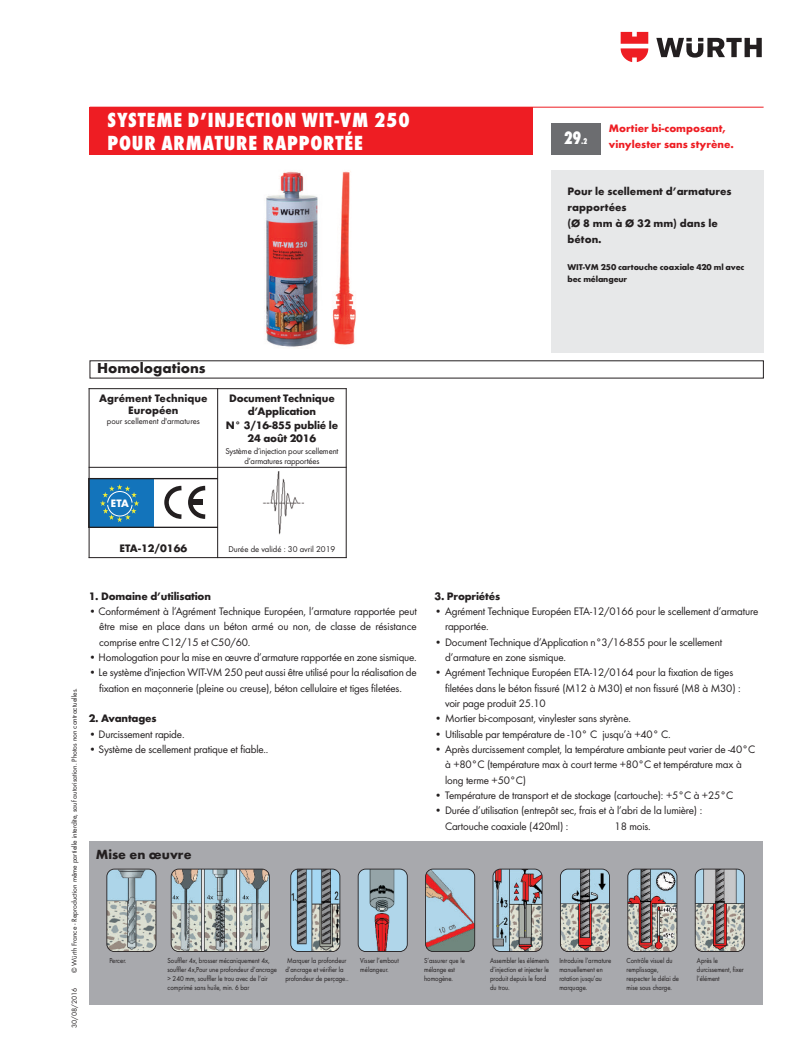
<style>
.page{position:relative;width:798px;height:1053px;background:#fff}
.page>*{position:absolute;margin:0;border:0;box-sizing:border-box;transform-origin:0 0}
.t1{font:800 condensed 21.25px/22.5px "Wuerth";letter-spacing:.04em;color:#fff}
.t2{font:800 condensed 18.75px "Wuerth";color:#fff;scale:.9 1}
.t3{font:700 15px "Wuerth";color:#231f20}
.t4{font:700 13.75px "Wuerth";color:#231f20}
.t5{font:11.25px/15.2px "Wuerth";letter-spacing:-.015em;color:#231f20}
.t6{font:700 11.25px/16px "Wuerth";letter-spacing:-.01em;color:#231f20;text-align:center}
.t7{font:700 11.25px/16px "Wuerth";color:#ee1d23}
.t8{font:700 9.88px "Futura Std";color:#fff}
.t9{font:8.75px/10.5px "Wuerth";letter-spacing:-.015em;color:#231f20;text-align:center}
.t10{font:700 8.75px/11.2px "Wuerth";letter-spacing:-.015em;color:#231f20}
.t11{font:7.5px/8.8px "Wuerth";color:#231f20;scale:.9 1}
.t12{font:7.5px "Wuerth";color:#231f20}
.s1{font-size:8.75px}
</style>
<div class="page">
<svg style="left:656px;top:38px;width:105px;height:20px"></svg>
<svg style="left:620px;top:32px;width:28px;height:30px"></svg>
<hr style="left:90px;top:107px;width:673px;height:1px;background:#ee1d23">
<div style="left:90px;top:107px;width:443px;height:48px;background:#ee1d23"></div>
<div style="left:550px;top:123px;width:50px;height:32px;background:#6c6d70"></div>
<div style="left:550px;top:170px;width:213px;height:183px;background:#e7e8e9"></div>
<img style="left:265px;top:171px;width:91px;height:176px">
<div style="left:89px;top:841px;width:673px;height:164px;background:#a8a9ad"></div>
<svg style="left:106px;top:868px;width:50px;height:83px"></svg>
<svg style="left:171px;top:868px;width:99px;height:83px"></svg>
<svg style="left:290px;top:868px;width:50px;height:83px"></svg>
<svg style="left:357px;top:868px;width:50px;height:83px"></svg>
<svg style="left:425px;top:868px;width:50px;height:83px"></svg>
<svg style="left:492px;top:868px;width:50px;height:83px"></svg>
<svg style="left:560px;top:868px;width:49px;height:83px"></svg>
<svg style="left:627px;top:868px;width:50px;height:83px"></svg>
<svg style="left:694px;top:868px;width:50px;height:83px"></svg>
<svg style="left:90px;top:478px;width:127px;height:50px"></svg>
<div style="left:189px;top:499px;width:14px;height:6px;background:#231f20"></div>
<img style="left:263px;top:471px;width:41px;height:64px">
<hr style="left:89px;top:388px;width:1px;height:170px;background:#231f20">
<hr style="left:217px;top:388px;width:1px;height:170px;background:#231f20">
<hr style="left:345px;top:388px;width:1px;height:170px;background:#231f20">
<hr style="left:89px;top:388px;width:257px;height:1px;background:#231f20">
<hr style="left:89px;top:467px;width:257px;height:1px;background:#231f20">
<hr style="left:89px;top:557px;width:257px;height:1px;background:#231f20">
<h1 class="t1" style="left:107px;top:109px;width:304px">SYSTEME D’INJECTION WIT-VM 250<br>POUR ARMATURE RAPPORTÉE</h1>
<h2 class="t2" style="left:563px;top:127px;width:28px">29<span class="s1">.2</span></h2>
<p class="t7" style="left:608px;top:120px;width:127px">Mortier bi-composant, vinylester sans styrène.</p>
<p class="t6" style="left:567px;top:183px;width:166px;text-align:left">Pour le scellement d’armatures rapportées<br>(Ø 8 mm à Ø 32 mm) dans le béton.</p>
<p class="t10" style="left:567px;top:261px;width:178px">WIT-VM 250 cartouche coaxiale 420 ml avec bec mélangeur</p>
<h3 class="t3" style="left:97px;top:359px;width:110px">Homologations</h3>
<p class="t6" style="left:99px;top:391px;width:110px;line-height:12.5px">Agrément Technique<br>Européen</p>
<p class="t9" style="left:107px;top:415px;width:94px">pour scellement d'armatures</p>
<p class="t6" style="left:225px;top:391px;width:114px;line-height:13.5px">Document Technique d’Application<br>N° 3/16-855 publié le<br>24 août 2016</p>
<p class="t9" style="left:225px;top:445px;width:115px">Système d’injection pour scellement d’armatures rapportées</p>
<p class="t8" style="left:111px;top:498px;width:19px">ETA</p>
<p class="t6" style="left:119px;top:540px;width:69px">ETA-12/0166</p>
<p class="t9" style="left:228px;top:543px;width:108px">Durée de validé : 30 avril 2019</p>
<p class="t12" style="left:70px;top:973px;width:287px;rotate:-90deg">© Würth France - Reproduction même partielle interdite, sauf autorisation. Photos non contractuelles.</p>
<p class="t12" style="left:70px;top:1027px;width:42px;rotate:-90deg">30/08/2016</p>
<p class="t6" style="left:89px;top:588px;width:124px">1. Domaine d’utilisation</p>
<p class="t5" style="left:99px;top:603px;width:319px;text-align:justify;text-indent:-11px">• Conformément à l’Agrément Technique Européen, l’armature rapportée peut être mise en place dans un béton armé ou non, de classe de résistance comprise entre C12/15 et C50/60.</p>
<p class="t5" style="left:89px;top:649px;width:329px">• Homologation pour la mise en œuvre d’armature rapportée en zone sismique.</p>
<p class="t5" style="left:89px;top:664px;width:329px;text-align:center">• Le système d'injection WIT-VM 250 peut aussi être utilisé pour la réalisation de fixation en maçonnerie (pleine ou creuse), béton cellulaire et tiges filetées.</p>
<p class="t6" style="left:89px;top:710px;width:69px">2. Avantages</p>
<p class="t5" style="left:89px;top:726px;width:97px">• Durcissement rapide.</p>
<p class="t5" style="left:89px;top:741px;width:181px">• Système de scellement pratique et fiable..</p>
<p class="t4" style="left:96px;top:846px;width:97px">Mise en œuvre</p>
<p class="t6" style="left:434px;top:588px;width:67px">3. Propriétés</p>
<p class="t5" style="left:445px;top:603px;width:314px;text-indent:-11px">• Agrément Technique Européen ETA-12/0166 pour le scellement d’armature rapportée.</p>
<p class="t5" style="left:445px;top:634px;width:278px;text-indent:-11px">• Document Technique d’Application n°3/16-855 pour le scellement d’armature en zone sismique.</p>
<p class="t5" style="left:445px;top:664px;width:297px;text-indent:-11px">• Agrément Technique Européen ETA-12/0164 pour la fixation de tiges filetées dans le béton fissuré (M12 à M30) et non fissuré (M8 à M30) : voir page produit 25.10</p>
<p class="t5" style="left:434px;top:710px;width:198px">• Mortier bi-composant, vinylester sans styrène.</p>
<p class="t5" style="left:434px;top:726px;width:238px">• Utilisable par température de -10° C jusqu’à +40° C.</p>
<p class="t5" style="left:445px;top:741px;width:311px;text-indent:-11px">• Après durcissement complet, la température ambiante peut varier de -40°C à +80°C (température max à court terme +80°C et température max à long terme +50°C)</p>
<p class="t5" style="left:434px;top:787px;width:300px">• Température de transport et de stockage (cartouche): +5°C à +25°C</p>
<p class="t5" style="left:445px;top:802px;width:258px;text-indent:-11px">• Durée d’utilisation (entrepôt sec, frais et à l’abri de la lumière) :<br>Cartouche coaxiale (420ml) :</p>
<p class="t5" style="left:614px;top:818px;width:38px">18 mois.</p>
<p class="t11" style="left:109px;top:956px;width:20px">Percer.</p>
<p class="t11" style="left:167px;top:956px;width:123px">Souffler 4x, brosser mécaniquement 4x, souffler 4x,Pour une profondeur d‘ancrage &gt; 240 mm, souffler le trou avec de l’air comprimé sans huile, min. 6 bar</p>
<p class="t11" style="left:285px;top:956px;width:71px">Marquer la profondeur d’ancrage et vérifier la profondeur de perçage..</p>
<p class="t11" style="left:360px;top:956px;width:44px">Visser l’embout mélangeur.</p>
<p class="t11" style="left:424px;top:956px;width:47px">S’assurer que le mélange est homogène.</p>
<p class="t11" style="left:490px;top:956px;width:67px">Assembler les éléments d’injection et injecter le produit depuis le fond du trou.</p>
<p class="t11" style="left:559px;top:956px;width:59px">Introduire l’armature manuellement en rotation jusqu’au marquage.</p>
<p class="t11" style="left:626px;top:956px;width:60px">Contrôle visuel du remplissage, respecter le délai de mise sous charge.</p>
<p class="t11" style="left:696px;top:956px;width:54px">Après le durcissement, fixer l’élément</p>
</div>
